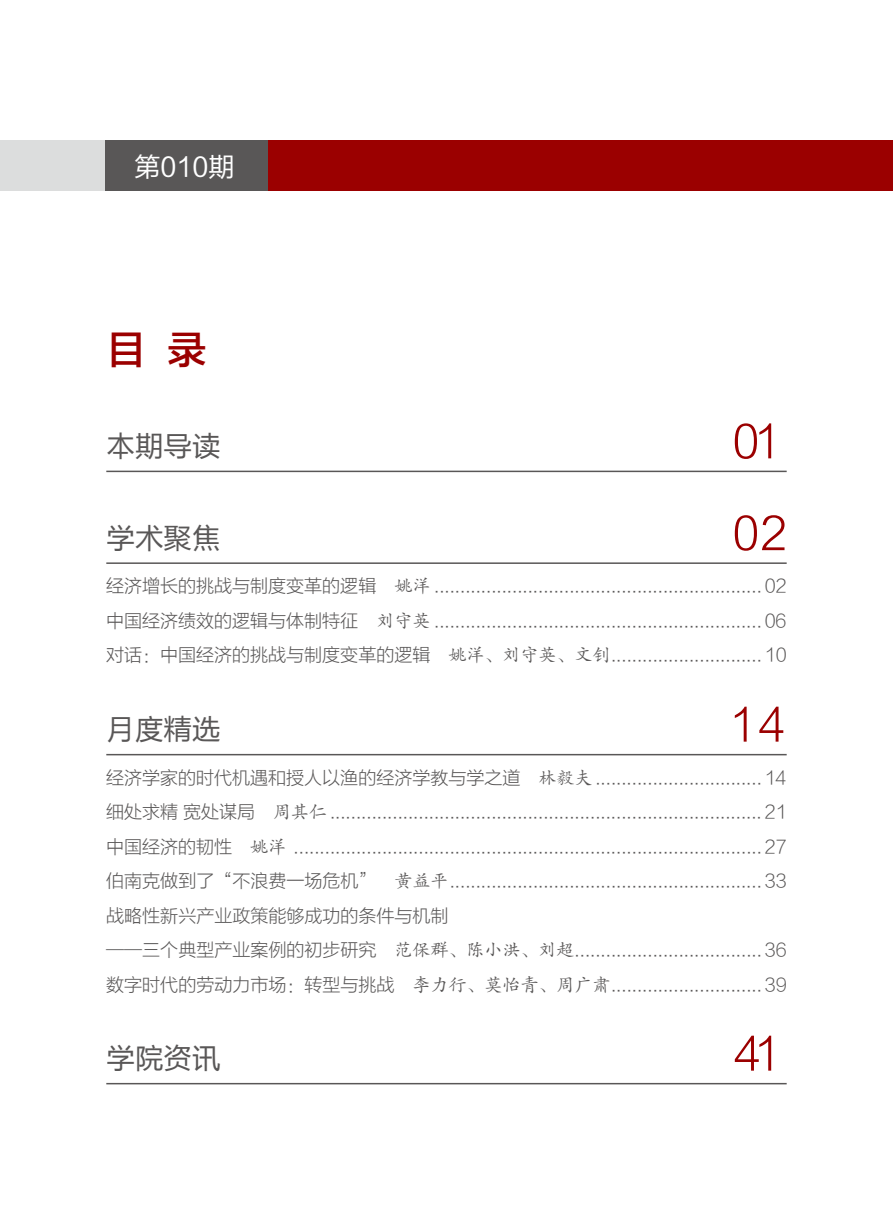
<style>
.page{position:relative;width:893px;height:1212px;background:#fff}
.page>*{position:absolute;margin:0;border:0;box-sizing:border-box;transform-origin:0 0}
.t1{font:52.5px "Arial Lgt";letter-spacing:-.05em;color:#9b0000}
.t2{font:39px "FZLTZHJW GB1 0";color:#9b0000}
.t3{font:28.5px "FZLTHK GBK1 0";color:#595757}
.t4{font:26.25px "FZLTHK GBK1 0";color:#fff}
.t5{font:18px/34.5px "FZLTXHK GBK1 0";color:#595757;text-align:justify}
.s1{font-family:"FZKTK GBK1 0"}
</style>
<div class="page">
<div style="left:208px;top:140px;width:685px;height:51px;background:#9b0000"></div>
<div style="left:0;top:140px;width:208px;height:51px;background:#dcdddd"></div>
<div style="left:105px;top:140px;width:163px;height:51px;background:#595757"></div>
<hr style="left:106px;top:471px;width:681px;height:1px;background:#595757">
<hr style="left:106px;top:562px;width:681px;height:2px;background:#595757">
<hr style="left:106px;top:754px;width:681px;height:1px;background:#595757">
<hr style="left:106px;top:1083px;width:681px;height:1px;background:#595757">
<h3 class="t4" style="left:134px;top:152px;width:102px">第010期</h3>
<h2 class="t2" style="left:107px;top:328px;width:101px">目 录</h2>
<h3 class="t3" style="left:107px;top:430px;width:115px">本期导读</h3>
<h1 class="t1" style="left:735px;top:412px;width:53px">01</h1>
<h3 class="t3" style="left:107px;top:522px;width:115px">学术聚焦</h3>
<h1 class="t1" style="left:735px;top:504px;width:56px">02</h1>
<p class="t5" style="left:106px;top:569px;width:682px">经济增长的挑战与制度变革的逻辑　<span class="s1">姚洋</span>................................................................ 02中国经济绩效的逻辑与体制特征　<span class="s1">刘守英</span>................................................................ 06对话：中国经济的挑战与制度变革的逻辑　<span class="s1">姚洋、刘守英、文钊</span>.............................. 10</p>
<h3 class="t3" style="left:107px;top:713px;width:115px">月度精选</h3>
<h1 class="t1" style="left:735px;top:695px;width:53px">14</h1>
<p class="t5" style="left:106px;top:760px;width:682px;text-align:left">经济学家的时代机遇和授人以渔的经济学教与学之道　<span class="s1">林毅夫</span>................................. 14细处求精宽处谋局　<span class="s1">周其仁</span>.................................................................................... 21中国经济的韧性　<span class="s1">姚洋</span> ........................................................................................... 27伯南克做到了“不浪费一场危机”　<span class="s1">黄益平</span>............................................................. 33战略性新兴产业政策能够成功的条件与机制<br>——三个典型产业案例的初步研究　<span class="s1">范保群、陈小洪、刘超</span>..................................... 36数字时代的劳动力市场：转型与挑战　<span class="s1">李力行、莫怡青、周广肃</span>.............................. 39</p>
<h3 class="t3" style="left:107px;top:1042px;width:115px">学院资讯</h3>
<h1 class="t1" style="left:735px;top:1024px;width:53px">41</h1>
</div>
